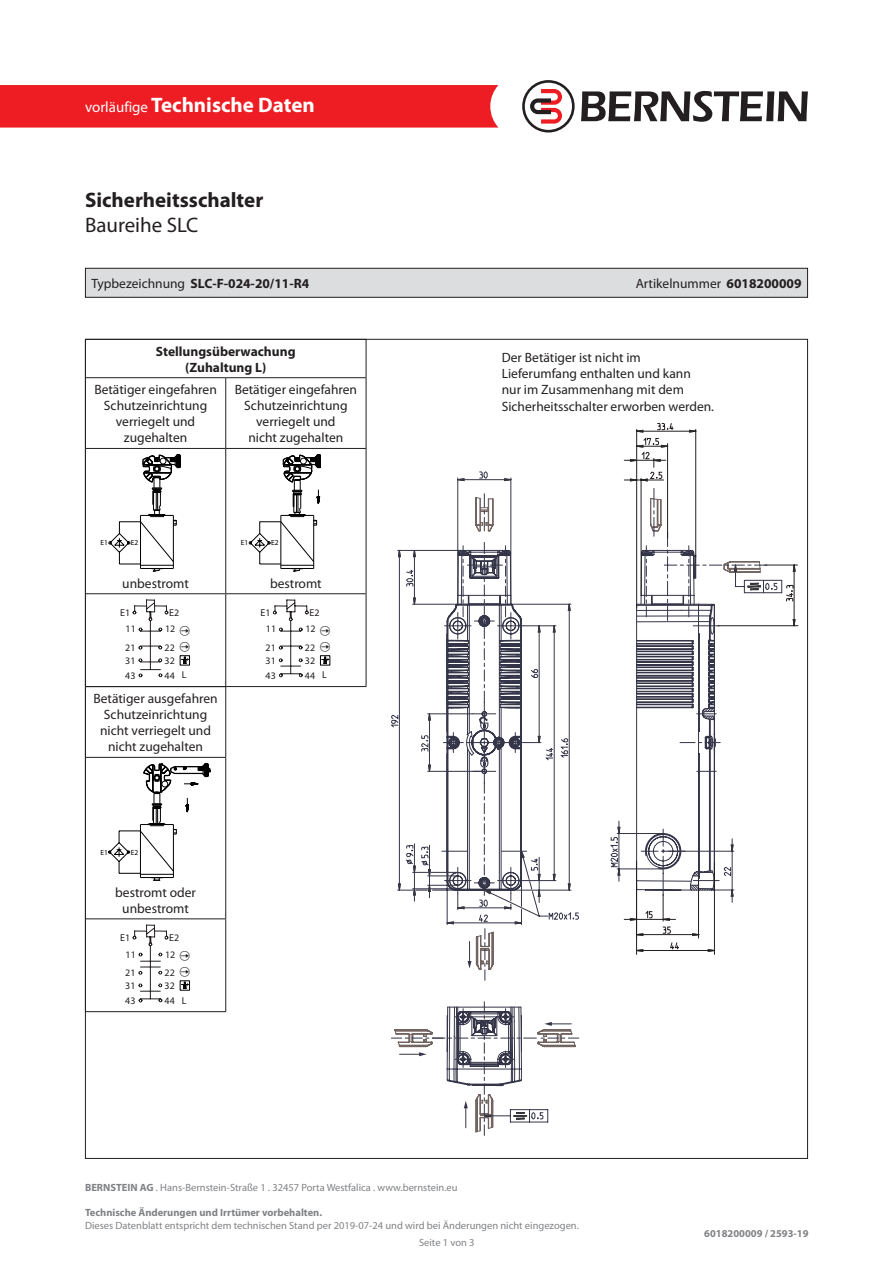
<style>
.page{position:relative;width:893px;height:1263px;background:#fff}
.page>*{position:absolute;margin:0;border:0;box-sizing:border-box;transform-origin:0 0}
.t1{font:700 21px "Myriad Pro";color:#fff}
.t2{font:700 21px "Myriad Pro";color:#231f20}
.t3{font:21px "Myriad Pro";color:#231f20}
.t4{font:13.5px/16.2px "Myriad Pro";color:#231f20;text-align:center}
.t5{font:700 13.5px "Myriad Pro";color:#231f20}
.t6{font:10.5px "Myriad Pro";color:#808285}
.t7{font:700 10.5px "Myriad Pro";color:#808285}
.t8{font:9.9px "Myriad Pro";color:#231f20}
.t9{font:7.5px "Myriad Pro";color:#000001}
.s1{font-weight:400;font-size:15px}
.s2{font-weight:400}
.s3{font-weight:700}
</style>
<div class="page">
<div style="left:0;top:85px;width:498px;height:43px;background:#ee1d23"></div>
<svg style="left:581px;top:91px;width:227px;height:31px"></svg>
<svg style="left:522px;top:80px;width:53px;height:53px"></svg>
<svg style="left:457px;top:472px;width:54px;height:6px"></svg>
<hr style="left:458px;top:479px;width:53px;height:1px;background:#353549">
<svg style="left:475px;top:1094px;width:52px;height:38px"></svg>
<svg style="left:484px;top:603px;width:96px;height:519px"></svg>
<svg style="left:538px;top:1022px;width:41px;height:25px"></svg>
<svg style="left:464px;top:1101px;width:4px;height:27px"></svg>
<svg style="left:391px;top:550px;width:133px;height:536px"></svg>
<svg style="left:610px;top:423px;width:188px;height:532px"></svg>
<div style="left:85px;top:268px;width:722px;height:29px;background:#dcdddf"></div>
<div style="left:85px;top:268px;width:723px;height:30px;border:1px solid #231f20"></div>
<hr style="left:85px;top:339px;width:141px;height:1px;background:#231f20">
<hr style="left:85px;top:340px;width:1px;height:37px;background:#231f20">
<hr style="left:226px;top:339px;width:140px;height:1px;background:#231f20">
<hr style="left:366px;top:340px;width:1px;height:37px;background:#231f20">
<hr style="left:85px;top:377px;width:141px;height:1px;background:#231f20">
<hr style="left:85px;top:378px;width:1px;height:70px;background:#231f20">
<hr style="left:226px;top:377px;width:140px;height:1px;background:#231f20">
<hr style="left:225px;top:378px;width:1px;height:70px;background:#231f20">
<hr style="left:366px;top:378px;width:1px;height:70px;background:#231f20">
<hr style="left:85px;top:448px;width:141px;height:1px;background:#231f20">
<hr style="left:85px;top:449px;width:1px;height:144px;background:#231f20">
<hr style="left:226px;top:448px;width:140px;height:1px;background:#231f20">
<hr style="left:225px;top:449px;width:1px;height:144px;background:#231f20">
<hr style="left:366px;top:449px;width:1px;height:144px;background:#231f20">
<hr style="left:85px;top:593px;width:141px;height:1px;background:#231f20">
<hr style="left:85px;top:594px;width:1px;height:92px;background:#231f20">
<hr style="left:226px;top:593px;width:140px;height:1px;background:#231f20">
<hr style="left:225px;top:594px;width:1px;height:92px;background:#231f20">
<hr style="left:366px;top:594px;width:1px;height:92px;background:#231f20">
<hr style="left:226px;top:686px;width:140px;height:1px;background:#231f20">
<svg style="left:108px;top:454px;width:73px;height:118px"></svg>
<svg style="left:249px;top:454px;width:72px;height:118px"></svg>
<svg style="left:133px;top:599px;width:35px;height:78px"></svg>
<svg style="left:273px;top:599px;width:36px;height:78px"></svg>
<hr style="left:85px;top:686px;width:141px;height:1px;background:#231f20">
<hr style="left:85px;top:687px;width:1px;height:70px;background:#231f20">
<hr style="left:225px;top:687px;width:1px;height:70px;background:#231f20">
<hr style="left:85px;top:757px;width:141px;height:1px;background:#231f20">
<hr style="left:85px;top:758px;width:1px;height:160px;background:#231f20">
<hr style="left:225px;top:758px;width:1px;height:160px;background:#231f20">
<hr style="left:85px;top:918px;width:141px;height:1px;background:#231f20">
<hr style="left:85px;top:919px;width:1px;height:92px;background:#231f20">
<hr style="left:225px;top:919px;width:1px;height:92px;background:#231f20">
<hr style="left:85px;top:1011px;width:141px;height:1px;background:#231f20">
<svg style="left:108px;top:763px;width:103px;height:118px"></svg>
<svg style="left:133px;top:925px;width:35px;height:77px"></svg>
<svg style="left:180px;top:655px;width:10px;height:10px"></svg>
<svg style="left:320px;top:655px;width:10px;height:10px"></svg>
<svg style="left:180px;top:980px;width:10px;height:11px"></svg>
<h1 class="t1" style="left:85px;top:91px;width:231px"><span class="s1">vorläufige</span> Technische Daten</h1>
<p class="t2" style="left:85px;top:186px;width:180px">Sicherheitsschalter</p>
<p class="t3" style="left:85px;top:212px;width:115px">Baureihe SLC</p>
<p class="t5" style="left:91px;top:274px;width:219px"><span class="s2">Typbezeichnung</span> SLC-F-024-20/11-R4</p>
<p class="t4" style="left:636px;top:275px;width:167px">Artikelnummer <span class="s3">6018200009</span></p>
<p class="t5" style="left:156px;top:342px;width:141px">Stellungsüberwachung</p>
<p class="t5" style="left:185px;top:358px;width:83px">(Zuhaltung L)</p>
<p class="t4" style="left:94px;top:381px;width:124px">Betätiger eingefahren</p>
<p class="t4" style="left:104px;top:397px;width:105px">Schutzeinrichtung verriegelt und zugehalten</p>
<p class="t4" style="left:235px;top:381px;width:124px">Betätiger eingefahren</p>
<p class="t4" style="left:244px;top:397px;width:105px">Schutzeinrichtung verriegelt und nicht zugehalten</p>
<p class="t9" style="left:101px;top:538px;width:9px">E1</p>
<p class="t9" style="left:131px;top:538px;width:9px">E2</p>
<p class="t4" style="left:122px;top:575px;width:68px">unbestromt</p>
<p class="t8" style="left:120px;top:606px;width:12px">E1</p>
<p class="t8" style="left:169px;top:606px;width:12px">E2</p>
<p class="t8" style="left:126px;top:623px;width:12px">11</p>
<p class="t8" style="left:165px;top:623px;width:12px">12</p>
<p class="t8" style="left:125px;top:641px;width:12px">21</p>
<p class="t8" style="left:165px;top:641px;width:12px">22</p>
<p class="t8" style="left:125px;top:654px;width:12px">31</p>
<p class="t8" style="left:165px;top:654px;width:12px">32</p>
<p class="t8" style="left:125px;top:669px;width:12px">43</p>
<p class="t8" style="left:165px;top:669px;width:23px">44 L</p>
<p class="t4" style="left:93px;top:690px;width:126px">Betätiger ausgefahren</p>
<p class="t4" style="left:100px;top:706px;width:112px">Schutzeinrichtung nicht verriegelt und nicht zugehalten</p>
<p class="t9" style="left:241px;top:538px;width:9px">E1</p>
<p class="t9" style="left:271px;top:538px;width:9px">E2</p>
<p class="t4" style="left:270px;top:575px;width:53px">bestromt</p>
<p class="t8" style="left:260px;top:606px;width:12px">E1</p>
<p class="t8" style="left:309px;top:606px;width:12px">E2</p>
<p class="t8" style="left:266px;top:623px;width:12px">11</p>
<p class="t8" style="left:305px;top:623px;width:12px">12</p>
<p class="t8" style="left:266px;top:641px;width:12px">21</p>
<p class="t8" style="left:305px;top:641px;width:12px">22</p>
<p class="t8" style="left:266px;top:654px;width:12px">31</p>
<p class="t8" style="left:305px;top:654px;width:12px">32</p>
<p class="t8" style="left:266px;top:669px;width:12px">43</p>
<p class="t8" style="left:305px;top:669px;width:23px">44 L</p>
<p class="t9" style="left:101px;top:847px;width:9px">E1</p>
<p class="t9" style="left:131px;top:847px;width:9px">E2</p>
<p class="t4" style="left:115px;top:884px;width:82px">bestromt oder unbestromt</p>
<p class="t8" style="left:120px;top:931px;width:12px">E1</p>
<p class="t8" style="left:169px;top:931px;width:12px">E2</p>
<p class="t8" style="left:126px;top:948px;width:12px">11</p>
<p class="t8" style="left:165px;top:948px;width:12px">12</p>
<p class="t8" style="left:125px;top:966px;width:12px">21</p>
<p class="t8" style="left:165px;top:966px;width:12px">22</p>
<p class="t8" style="left:125px;top:979px;width:12px">31</p>
<p class="t8" style="left:165px;top:979px;width:12px">32</p>
<p class="t8" style="left:125px;top:994px;width:12px">43</p>
<p class="t8" style="left:165px;top:994px;width:23px">44 L</p>
<p class="t4" style="left:502px;top:349px;width:141px">Der Betätiger ist nicht im</p>
<p class="t4" style="left:502px;top:365px;width:214px;text-align:left">Lieferumfang enthalten und kann<br>nur im Zusammenhang mit dem<br>Sicherheitsschalter erworben werden.</p>
<p class="t6" style="left:85px;top:1181px;width:374px"><span class="s3">BERNSTEIN AG</span> . Hans-Bernstein-Straße 1 . 32457 Porta Westfalica . www.bernstein.eu</p>
<p class="t7" style="left:85px;top:1206px;width:239px">Technische Änderungen und Irrtümer vorbehalten.</p>
<p class="t6" style="left:85px;top:1219px;width:495px">Dieses Datenblatt entspricht dem technischen Stand per 2019-07-24 und wird bei Änderungen nicht eingezogen.</p>
<p class="t6" style="left:419px;top:1236px;width:57px">Seite 1 von 3</p>
<p class="t7" style="left:704px;top:1227px;width:106px">6018200009 / 2593-19</p>
</div>
